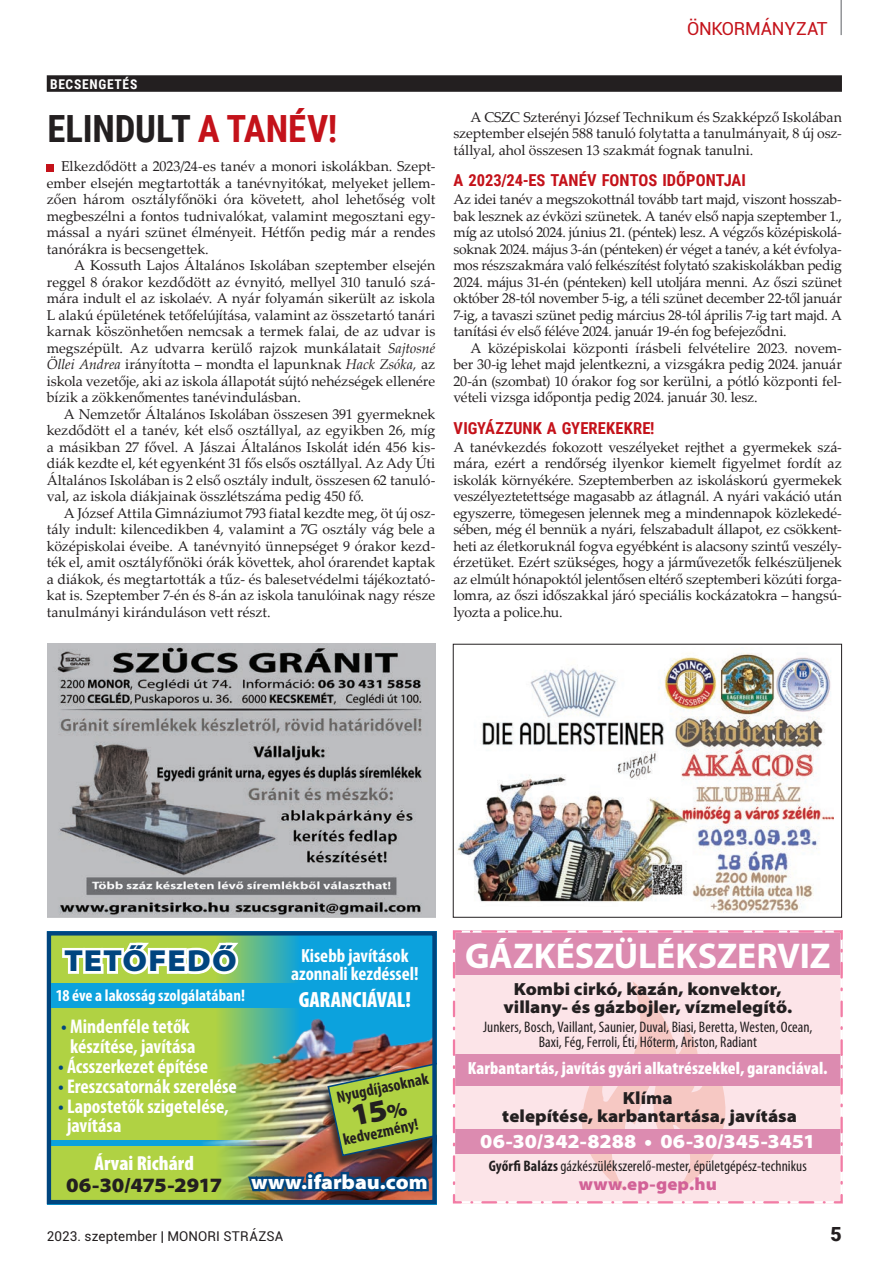
<style>
.page{position:relative;width:893px;height:1263px;background:#fff}
.page>*{position:absolute;margin:0;border:0;box-sizing:border-box;transform-origin:0 0}
.t1{font:700 37.5px "Roboto Condensed";letter-spacing:-.005em;color:#231f20}
.t2{font:700 36px "Myriad Pro";letter-spacing:-.005em;color:#fff}
.t3{font:900 semi-expanded 30.6px "Myriad Pro";letter-spacing:.035em;color:#00457f}
.t4{font:900 condensed 22.05px "Myriad Pro";letter-spacing:-.01em;color:#fff}
.t5{font:900 semi-expanded 20.4px "Myriad Pro";color:#fff}
.t6{font:900 semi-expanded 20.4px "Myriad Pro";letter-spacing:-.02em;color:#231f20}
.t7{font:900 condensed 20.4px "Myriad Pro";letter-spacing:.005em;color:#fff}
.t8{font:700 condensed 19.8px/19.8px "Myriad Pro";color:#fff;text-align:center}
.t9{font:900 semi-expanded 19.8px "Myriad Pro";letter-spacing:-.005em;color:#fff}
.t10{font:900 19.5px "Roboto";color:#231f20}
.t11{font:700 condensed 19.05px/18.3px "Myriad Pro";color:#fff;text-align:center}
.t12{font:18px "Roboto";letter-spacing:-.015em;color:#c4121a}
.t13{font:900 semi-expanded 17.55px/18.3px "Myriad Pro";color:#231f20;text-align:center}
.t14{font:900 condensed 17.55px "Myriad Pro";letter-spacing:.005em;color:#fff}
.t15{font:900 semi-expanded 17.55px "Myriad Pro";letter-spacing:.01em;color:#d26297}
.t16{font:700 condensed 16.65px "Myriad Pro";letter-spacing:.005em;color:#fff}
.t17{font:700 16.5px "Roboto Condensed";letter-spacing:.005em;color:#c4121a}
.t18{font:700 condensed 16.5px "Myriad Pro";color:#231f20}
.t19{font:condensed 15.3px/15.3px "Myriad Pro";letter-spacing:.005em;color:#231f20;text-align:center}
.t20{font:14.25px/16.5px "Palatino Linotype";letter-spacing:-.005em;color:#231f20;text-align:justify}
.t21{font:13.5px "Roboto";letter-spacing:.01em;color:#231f20}
.t22{font:700 13.5px "Roboto Condensed";letter-spacing:.055em;color:#fff}
.s1{color:#c4121a}
.s2{font-style:italic}
.s3{color:#00457f}
.s4{font-weight:700}
</style>
<div class="page">
<hr style="left:840px;top:0;width:2px;height:35px;background:#939598">
<div style="left:47px;top:931px;width:390px;height:273px;background:#0ca2dd"></div>
<img style="left:203px;top:1018px;width:229px;height:128px">
<svg style="left:52px;top:936px;width:247px;height:204px;background:#9ccb55"></svg>
<div style="left:49px;top:1146px;width:250px;height:54px;background:#b0d243"></div>
<div style="left:47px;top:931px;width:390px;height:273px;border:4px solid #00457f"></div>
<svg style="left:59px;top:938px;width:185px;height:39px;background:#d9eaae"></svg>
<div style="left:51px;top:984px;width:251px;height:24px;background:#0ca2dd"></div>
<img style="left:457px;top:653px;width:377px;height:260px">
<div style="left:453px;top:644px;width:389px;height:274px;border:1px solid #231f20"></div>
<img style="left:47px;top:644px;width:389px;height:273px">
<svg style="left:453px;top:930px;width:390px;height:273px;background:#f0c0d0"></svg>
<div style="left:47px;top:75px;width:795px;height:17px;background:#231f20"></div>
<div style="left:47px;top:164px;width:7px;height:7px;background:#c4121a"></div>
<img style="left:246px;top:1050px;width:191px;height:154px">
<p class="t22" style="left:50px;top:75px;width:89px">BECSENGETÉS</p>
<h1 class="t1" style="left:47px;top:103px;width:291px">ELINDULT <span class="s1">A TANÉV!</span></h1>
<p class="t20" style="left:47px;top:158px;width:390px;text-indent:14px">Elkezdődött a 2023/24-es tanév a monori iskolákban. Szept&shy;ember elsején megtartották a tanévnyitókat, melyeket jellem&shy;zően három osztályfőnöki óra követett, ahol lehetőség volt megbeszélni a fontos tudnivalókat, valamint megosztani egy&shy;mással a nyári szünet élményeit. Hétfőn pedig már a rendes tanórákra is becsengettek.</p>
<p class="t20" style="left:47px;top:257px;width:390px;text-indent:27px">A Kossuth Lajos Általános Iskolában szeptember elsején reggel 8 órakor kezdődött az évnyitó, mellyel 310 tanuló szá&shy;mára indult el az iskolaév. A nyár folyamán sikerült az iskola L alakú épületének tetőfelújítása, valamint az összetartó tanári karnak köszönhetően nemcsak a termek falai, de az udvar is megszépült. Az udvarra kerülő rajzok munkálatait <span class="s2">Sajtosné Öllei Andrea</span> irányította – mondta el lapunknak <span class="s2">Hack Zsóka,</span> az iskola vezetője, aki az iskola állapotát sújtó nehézségek ellenére bízik a zökkenőmentes tanévindulásban.</p>
<p class="t20" style="left:47px;top:405px;width:390px;text-indent:17px">A Nemzetőr Általános Iskolában összesen 391 gyermeknek kezdődött el a tanév, két első osztállyal, az egyikben 26, míg a másikban 27 fővel. A Jászai Általános Iskolát idén 456 kis&shy;diák kezdte el, két egyenként 31 fős elsős osztállyal. Az Ady Úti Általános Iskolában is 2 első osztály indult, összesen 62 tanuló&shy;val, az iskola diákjainak összlétszáma pedig 450 fő.</p>
<p class="t20" style="left:47px;top:504px;width:390px;text-indent:17px">A József Attila Gimnáziumot 793 fiatal kezdte meg, öt új osz&shy;tály indult: kilencedikben 4, valamint a 7G osztály vág bele a középiskolai éveibe. A tanévnyitó ünnepséget 9 órakor kezd&shy;ték el, amit osztályfőnöki órák követtek, ahol órarendet kaptak a diákok, és megtartották a tűz- és balesetvédelmi tájékoztató&shy;kat is. Szeptember 7-én és 8-án az iskola tanulóinak nagy része tanulmányi kiránduláson vett részt.</p>
<p class="t12" style="left:687px;top:16px;width:142px">ÖNKORMÁNYZAT</p>
<p class="t20" style="left:453px;top:108px;width:390px;text-indent:17px">A CSZC Szterényi József Technikum és Szakképző Iskolában szeptember elsején 588 tanuló folytatta a tanulmányait, 8 új osz&shy;tállyal, ahol összesen 13 szakmát fognak tanulni.</p>
<p class="t17" style="left:454px;top:169px;width:294px">A 2023/24-ES TANÉV FONTOS IDŐPONTJAI</p>
<p class="t20" style="left:453px;top:191px;width:390px">Az idei tanév a megszokottnál tovább tart majd, viszont hosszab&shy;bak lesznek az évközi szünetek. A tanév első napja szeptember 1., míg az utolsó 2024. június 21. (péntek) lesz. A végzős középiskolá&shy;soknak 2024. május 3-án (pénteken) ér véget a tanév, a két évfolya&shy;mos részszakmára való felkészítést folytató szakiskolákban pedig 2024. május 31-én (pénteken) kell utoljára menni. Az őszi szünet október 28-tól november 5-ig, a téli szünet december 22-től január 7-ig, a tavaszi szünet pedig március 28-tól április 7-ig tart majd. A tanítási év első féléve 2024. január 19-én fog befejeződni.</p>
<p class="t20" style="left:453px;top:339px;width:390px;text-indent:17px">A középiskolai központi írásbeli felvételire 2023. novem&shy;ber 30-ig lehet majd jelentkezni, a vizsgákra pedig 2024. január 20-án (szombat) 10 órakor fog sor kerülni, a pótló központi fel&shy;vételi vizsga időpontja pedig 2024. január 30. lesz.</p>
<p class="t17" style="left:454px;top:416px;width:202px">VIGYÁZZUNK A GYEREKEKRE!</p>
<p class="t20" style="left:453px;top:438px;width:390px">A tanévkezdés fokozott veszélyeket rejthet a gyermekek szá&shy;mára, ezért a rendőrség ilyenkor kiemelt figyelmet fordít az iskolák környékére. Szeptemberben az iskoláskorú gyermekek veszélyeztetettsége magasabb az átlagnál. A nyári vakáció után egyszerre, tömegesen jelennek meg a mindennapok közlekedé&shy;sében, még él bennük a nyári, felszabadult állapot, ez csökkent&shy;heti az életkoruknál fogva egyébként is alacsony szintű veszély&shy;érzetüket. Ezért szükséges, hogy a járművezetők felkészüljenek az elmúlt hónapoktól jelentősen eltérő szeptemberi közúti forga&shy;lomra, az őszi időszakkal járó speciális kockázatokra – hangsú&shy;lyozta a police.hu.</p>
<h3 class="t3" style="left:64px;top:943px;width:174px">TETŐFEDŐ</h3>
<p class="t16" style="left:56px;top:985px;width:191px">18 éve a lakosság szolgálatában!</p>
<h3 class="t11" style="left:291px;top:946px;width:129px">Kisebb javítások azonnali kezdéssel!</h3>
<h3 class="t4" style="left:299px;top:987px;width:114px">GARANCIÁVAL!</h3>
<h3 class="t8" style="left:61px;top:1016px;width:136px"><span class="s3">•</span> Mindenféle tetők készítése, javítása</h3>
<h3 class="t8" style="left:58px;top:1056px;width:152px"><span class="s3">•</span> Ácsszerkezet építése</h3>
<h3 class="t8" style="left:58px;top:1076px;width:180px"><span class="s3">•</span> Ereszcsatornák szerelése</h3>
<h3 class="t8" style="left:67px;top:1095px;width:163px;text-align:left;text-indent:-9px"><span class="s3">•</span> Lapostetők szigetelése, javítása</h3>
<h3 class="t7" style="left:95px;top:1152px;width:101px">Árvai Richárd</h3>
<h3 class="t6" style="left:66px;top:1173px;width:158px">06-30/475-2917</h3>
<h3 class="t5" style="left:251px;top:1170px;width:178px">www.ifarbau.com</h3>
<p class="t18" style="left:335px;top:1087px;width:95px;rotate:-12deg">Nyugdíjasoknak</p>
<p class="t18" style="left:341px;top:1130px;width:78px;rotate:-12deg">kedvezmény!</p>
<h2 class="t2" style="left:465px;top:932px;width:367px">GÁZKÉSZÜLÉKSZERVIZ</h2>
<p class="t13" style="left:503px;top:980px;width:290px">Kombi cirkó, kazán, konvektor, villany- és gázbojler, vízmelegítő.</p>
<p class="t19" style="left:483px;top:1019px;width:331px">Junkers, Bosch, Vaillant, Saunier, Duval, Biasi, Beretta, Westen, Ocean,<br>Baxi, Fég, Ferroli, Éti, Hőterm, Ariston, Radiant</p>
<p class="t14" style="left:468px;top:1058px;width:361px">Karbantartás, javítás gyári alkatrészekkel, garanciával.</p>
<p class="t13" style="left:502px;top:1089px;width:296px">Klíma<br>telepítése, karbantartása, javítása</p>
<h3 class="t9" style="left:480px;top:1129px;width:337px">06-30/342-8288 • 06-30/345-3451</h3>
<p class="t19" style="left:489px;top:1158px;width:320px"><span class="s4">Győrfi Balázs</span> gázkészülékszerelő-mester, épületgépész-technikus</p>
<p class="t15" style="left:579px;top:1173px;width:140px">www.ep-gep.hu</p>
<p class="t21" style="left:47px;top:1226px;width:238px">2023. szeptember | MONORI STRÁZSA</p>
<h3 class="t10" style="left:830px;top:1220px;width:13px">5</h3>
</div>
